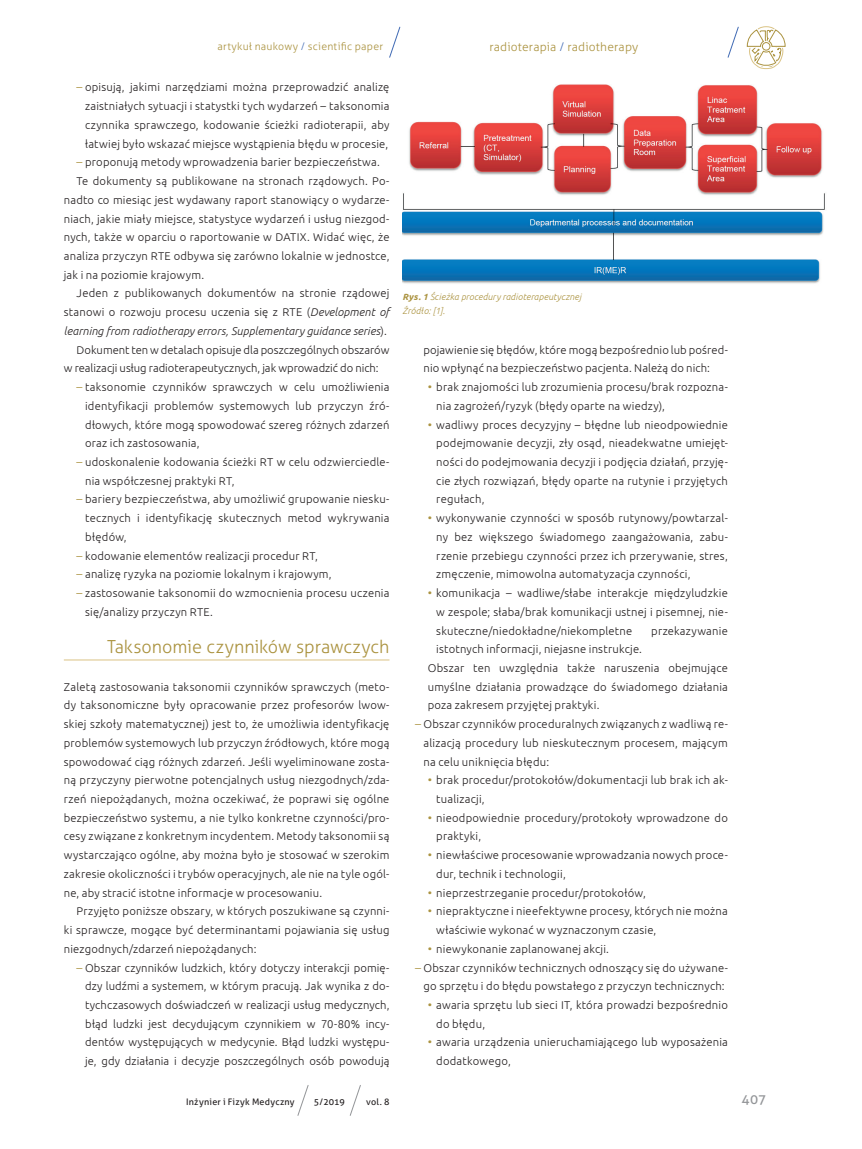
<style>
.page{position:relative;width:862px;height:1149px;background:#fff}
.page>*{position:absolute;margin:0;border:0;box-sizing:border-box;transform-origin:0 0}
.t1{font:300 18px "Aller";letter-spacing:-.005em;color:#ab9340}
.t2{font:13.5px "Aller";color:#939598}
.t3{font:300 12px "Aller";letter-spacing:.015em;color:#ab9340}
.t4{font:300 11.25px/18.8px "Ubuntu";letter-spacing:.015em;color:#231f20}
.t5{font:italic 300 11.25px "Ubuntu";letter-spacing:.01em;color:#231f20}
.t6{font:300 11.25px "Ubuntu";letter-spacing:-.005em;color:#231f20}
.t7{font:300 10.5px "Aller";letter-spacing:.025em;color:#ab9340}
.t8{font:italic 300 9px/13.5px "Ubuntu";letter-spacing:.015em;color:#ab9340}
.t9{font:9px "Aller";letter-spacing:.025em;color:#231f20}
.s1{color:#406ab4}
.s2{font-size:12px;color:#ab9340}
.s3{font-style:italic}
.s4{font-style:normal}
.s5{font-weight:700}
</style>
<div class="page">
<svg style="left:297px;top:1085px;width:11px;height:30px"></svg>
<svg style="left:389px;top:26px;width:11px;height:32px"></svg>
<svg style="left:350px;top:1085px;width:10px;height:30px"></svg>
<svg style="left:727px;top:26px;width:59px;height:43px"></svg>
<svg style="left:762px;top:43px;width:7px;height:7px"></svg>
<div style="left:761px;top:42px;width:8px;height:8px;border:1px solid #ab9340;border-radius:50%"></div>
<hr style="left:64px;top:659px;width:325px;height:1px;background:#dac385">
<img style="left:402px;top:84px;width:423px;height:200px">
<p class="t7" style="left:217px;top:40px;width:167px">artykuł naukowy <span class="s1">/</span> scientific paper</p>
<p class="t3" style="left:489px;top:40px;width:150px">radioterapia <span class="s1">/</span> radiotherapy</p>
<p class="t4" style="left:85px;top:78px;width:306px;text-align:justify;text-indent:-9px"><span class="s2">–</span> opisują, jakimi narzędziami można przeprowadzić analizę zaistniałych sytuacji i statystki tych wydarzeń – taksonomia czynnika sprawczego, kodowanie ścieżki radioterapii, aby łatwiej było wskazać miejsce wystąpienia błędu w procesie,</p>
<p class="t4" style="left:77px;top:153px;width:304px"><span class="s2">–</span> proponują metody wprowadzenia barier bezpieczeństwa.</p>
<p class="t4" style="left:77px;top:171px;width:314px">Te dokumenty są publikowane na stronach rządowych. Po-</p>
<p class="t4" style="left:64px;top:190px;width:327px">nadto co miesiąc jest wydawany raport stanowiący o wydarze-</p>
<p class="t4" style="left:64px;top:209px;width:327px">niach, jakie miały miejsce, statystyce wydarzeń i usług niezgod-</p>
<p class="t4" style="left:64px;top:227px;width:327px">nych, także w oparciu o raportowanie w DATIX. Widać więc, że</p>
<p class="t4" style="left:64px;top:246px;width:327px">analiza przyczyn RTE odbywa się zarówno lokalnie w jednostce,</p>
<p class="t4" style="left:64px;top:265px;width:142px">jak i na poziomie krajowym.</p>
<p class="t4" style="left:77px;top:284px;width:314px">Jeden z publikowanych dokumentów na stronie rządowej</p>
<p class="t4" style="left:64px;top:302px;width:327px">stanowi o rozwoju procesu uczenia się z RTE (<span class="s3">Development of</span></p>
<p class="t5" style="left:64px;top:324px;width:324px">learning from radiotherapy errors, Supplementary guidance series<span class="s4">).</span></p>
<p class="t4" style="left:77px;top:340px;width:314px">Dokument ten w detalach opisuje dla poszczególnych obszarów</p>
<p class="t6" style="left:64px;top:361px;width:316px">w realizacji usług radioterapeutycznych, jak wprowadzić do nich:</p>
<p class="t4" style="left:85px;top:377px;width:306px;text-align:justify;text-indent:-9px"><span class="s2">–</span> taksonomie czynników sprawczych w celu umożliwienia identyfikacji problemów systemowych lub przyczyn źró&shy;dłowych, które mogą spowodować szereg różnych zdarzeń oraz ich zastosowania,</p>
<p class="t4" style="left:85px;top:452px;width:306px;text-indent:-9px"><span class="s2">–</span> udoskonalenie kodowania ścieżki RT w celu odzwierciedle&shy;nia współczesnej praktyki RT,</p>
<p class="t4" style="left:85px;top:489px;width:306px;text-align:justify;text-indent:-9px"><span class="s2">–</span> bariery bezpieczeństwa, aby umożliwić grupowanie niesku&shy;tecznych i identyfikację skutecznych metod wykrywania błędów,</p>
<p class="t4" style="left:77px;top:545px;width:242px"><span class="s2">–</span> kodowanie elementów realizacji procedur RT,</p>
<p class="t4" style="left:77px;top:564px;width:256px"><span class="s2">–</span> analizę ryzyka na poziomie lokalnym i krajowym,</p>
<p class="t4" style="left:85px;top:583px;width:305px;text-indent:-9px"><span class="s2">–</span> zastosowanie taksonomii do wzmocnienia procesu uczenia się/analizy przyczyn RTE.</p>
<h1 class="t1" style="left:107px;top:635px;width:284px">Taksonomie czynników sprawczych</h1>
<p class="t4" style="left:64px;top:676px;width:327px;text-align:justify">Zaletą zastosowania taksonomii czynników sprawczych (meto&shy;dy taksonomiczne były opracowanie przez profesorów lwow&shy;skiej szkoły matematycznej) jest to, że umożliwia identyfikację problemów systemowych lub przyczyn źródłowych, które mogą spowodować ciąg różnych zdarzeń. Jeśli wyeliminowane zosta&shy;ną przyczyny pierwotne potencjalnych usług niezgodnych/zda&shy;rzeń niepożądanych, można oczekiwać, że poprawi się ogólne bezpieczeństwo systemu, a nie tylko konkretne czynności/pro&shy;cesy związane z konkretnym incydentem. Metody taksonomii są wystarczająco ogólne, aby można było je stosować w szerokim zakresie okoliczności i trybów operacyjnych, ale nie na tyle ogól&shy;ne, aby stracić istotne informacje w procesowaniu.</p>
<p class="t4" style="left:64px;top:901px;width:327px;text-align:justify;text-indent:13px">Przyjęto poniższe obszary, w których poszukiwane są czynni&shy;ki sprawcze, mogące być determinantami pojawiania się usług niezgodnych/zdarzeń niepożądanych:</p>
<p class="t4" style="left:85px;top:957px;width:306px;text-align:justify;text-indent:-9px"><span class="s2">–</span> Obszar czynników ludzkich, który dotyczy interakcji pomię&shy;dzy ludźmi a systemem, w którym pracują. Jak wynika z do&shy;tychczasowych doświadczeń w realizacji usług medycznych, błąd ludzki jest decydującym czynnikiem w 70-80% incy&shy;dentów występujących w medycynie. Błąd ludzki występu&shy;je, gdy działania i decyzje poszczególnych osób powodują</p>
<p class="t8" style="left:402px;top:290px;width:180px"><span class="s5">Rys. 1</span> Ścieżka procedury radioterapeutycznej<br>Źródło: [1].</p>
<p class="t4" style="left:423px;top:340px;width:306px">pojawienie się błędów, które mogą bezpośrednio lub pośred&shy;nio wpłynąć na bezpieczeństwo pacjenta. Należą do nich:</p>
<p class="t4" style="left:436px;top:377px;width:293px;text-indent:-9px"><span class="s2">•</span> brak znajomości lub zrozumienia procesu/brak rozpozna&shy;nia zagrożeń/ryzyk (błędy oparte na wiedzy),</p>
<p class="t4" style="left:436px;top:415px;width:293px;text-align:justify;text-indent:-9px"><span class="s2">•</span> wadliwy proces decyzyjny – błędne lub nieodpowiednie podejmowanie decyzji, zły osąd, nieadekwatne umiejęt&shy;ności do podejmowania decyzji i podjęcia działań, przyję&shy;cie złych rozwiązań, błędy oparte na rutynie i przyjętych regułach,</p>
<p class="t4" style="left:436px;top:508px;width:293px;text-align:justify;text-indent:-9px"><span class="s2">•</span> wykonywanie czynności w sposób rutynowy/powtarzal&shy;ny bez większego świadomego zaangażowania, zabu&shy;rzenie przebiegu czynności przez ich przerywanie, stres, zmęczenie, mimowolna automatyzacja czynności,</p>
<p class="t4" style="left:436px;top:583px;width:293px;text-align:justify;text-indent:-9px"><span class="s2">•</span> komunikacja – wadliwe/słabe interakcje międzyludzkie w zespole; słaba/brak komunikacji ustnej i pisemnej, nie&shy;skuteczne/niedokładne/niekompletne</p>
<p class="t4" style="left:650px;top:620px;width:78px">przekazywanie</p>
<p class="t4" style="left:427px;top:639px;width:301px;text-indent:9px">istotnych informacji, niejasne instrukcje.<br>Obszar ten uwzględnia także naruszenia obejmujące umyślne działania prowadzące do świadomego działania poza zakresem przyjętej praktyki.</p>
<p class="t4" style="left:423px;top:714px;width:306px;text-align:justify;text-indent:-9px"><span class="s2">–</span> Obszar czynników proceduralnych związanych z wadliwą re&shy;alizacją procedury lub nieskutecznym procesem, mającym na celu uniknięcia błędu:</p>
<p class="t4" style="left:436px;top:770px;width:293px;text-indent:-9px"><span class="s2">•</span> brak procedur/protokołów/dokumentacji lub brak ich ak&shy;tualizacji,</p>
<p class="t4" style="left:436px;top:807px;width:293px;text-indent:-9px"><span class="s2">•</span> nieodpowiednie procedury/protokoły wprowadzone do praktyki,</p>
<p class="t4" style="left:436px;top:845px;width:293px;text-indent:-9px"><span class="s2">•</span> niewłaściwe procesowanie wprowadzania nowych proce&shy;dur, technik i technologii,</p>
<p class="t4" style="left:427px;top:882px;width:219px"><span class="s2">•</span> nieprzestrzeganie procedur/protokołów,</p>
<p class="t4" style="left:436px;top:901px;width:293px;text-indent:-9px"><span class="s2">•</span> niepraktyczne i nieefektywne procesy, których nie można właściwie wykonać w wyznaczonym czasie,</p>
<p class="t4" style="left:427px;top:938px;width:183px"><span class="s2">•</span> niewykonanie zaplanowanej akcji.</p>
<p class="t4" style="left:415px;top:957px;width:314px;text-align:center"><span class="s2">–</span> Obszar czynników technicznych odnoszący się do używane&shy;go sprzętu i do błędu powstałego z przyczyn technicznych:</p>
<p class="t4" style="left:436px;top:994px;width:293px;text-indent:-9px"><span class="s2">•</span> awaria sprzętu lub sieci IT, która prowadzi bezpośrednio do błędu,</p>
<p class="t4" style="left:436px;top:1032px;width:293px;text-indent:-9px"><span class="s2">•</span> awaria urządzenia unieruchamiającego lub wyposażenia dodatkowego,</p>
<p class="t9" style="left:186px;top:1095px;width:110px">Inżynier i Fizyk Medyczny</p>
<p class="t9" style="left:314px;top:1095px;width:32px">5/2019</p>
<p class="t9" style="left:366px;top:1095px;width:25px">vol. 8</p>
<p class="t2" style="left:741px;top:1090px;width:26px">407</p>
</div>
